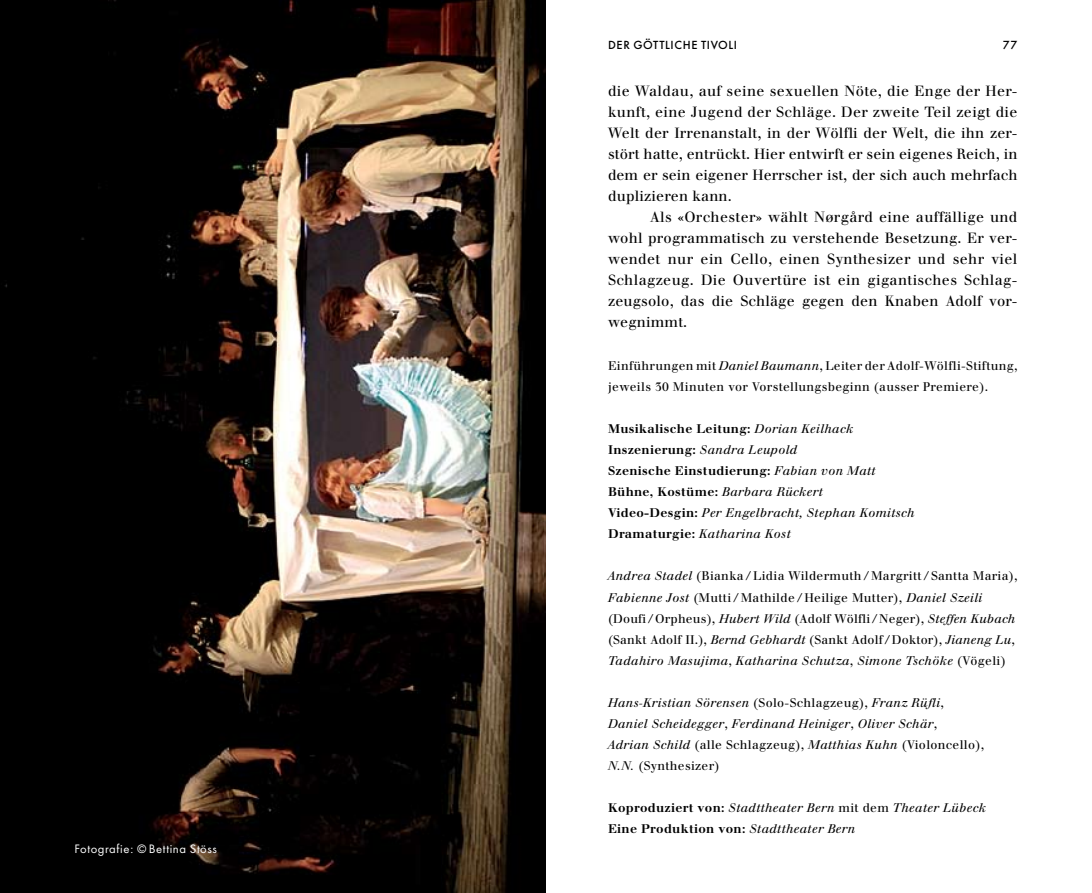
<style>
.page{position:relative;width:1092px;height:893px;background:#fff}
.page>*{position:absolute;margin:0;border:0;box-sizing:border-box;transform-origin:0 0}
.t1{font:14.35px/21px "Walbaum";letter-spacing:.01em;color:#000;text-align:justify}
.t2{font:12.6px "Futura T";letter-spacing:.045em;color:#fff}
.t3{font:italic 12.25px/21px "Walbaum";letter-spacing:.025em;color:#000}
.t4{font:12.25px/21px "Walbaum";letter-spacing:.025em;color:#000}
.t5{font:500 12.25px "Futura T";letter-spacing:.05em;color:#000}
.s1{font-style:italic}
.s2{font-weight:700;font-style:normal}
.s3{font-style:normal}
</style>
<div class="page">
<img style="left:0;top:0;width:546px;height:893px">
<p class="t2" style="left:74px;top:841px;width:144px">Fotografie: © Bettina Stöss</p>
<p class="t5" style="left:608px;top:38px;width:131px">DER GÖTTLICHE TIVOLI</p>
<p class="t1" style="left:608px;top:80px;width:411px">die Waldau, auf seine sexuellen Nöte, die Enge der Her&shy;kunft, eine Jugend der Schläge. Der zweite Teil zeigt die Welt der Irrenanstalt, in der Wölfli der Welt, die ihn zer&shy;stört hatte, entrückt. Hier entwirft er sein eigenes Reich, in dem er sein eigener Herrscher ist, der sich auch mehrfach duplizieren kann.</p>
<p class="t1" style="left:608px;top:207px;width:411px;text-indent:42px">Als «Orchester» wählt Nørgård eine auffällige und wohl programmatisch zu verstehende Besetzung. Er ver&shy;wendet nur ein Cello, einen Synthesizer und sehr viel Schlagzeug. Die Ouvertüre ist ein gigantisches Schlag&shy;zeugsolo, das die Schläge gegen den Knaben Adolf vor&shy;wegnimmt.</p>
<p class="t4" style="left:608px;top:355px;width:411px">Einführungen mit <span class="s1">Daniel Baumann</span>, Leiter der Adolf-Wölfli-Stiftung, jeweils 30 Minuten vor Vorstellungsbeginn (ausser Premiere).</p>
<p class="t3" style="left:608px;top:418px;width:308px"><span class="s2">Musikalische Leitung:</span> Dorian Keilhack <span class="s2">Inszenierung:</span> Sandra Leupold<br><span class="s2">Szenische Einstudierung:</span> Fabian von Matt <span class="s2">Bühne, Kostüme:</span> Barbara Rückert <span class="s2">Video-Desgin:</span> Per Engelbracht, Stephan Komitsch <span class="s2">Dramaturgie:</span> Katharina Kost</p>
<p class="t4" style="left:608px;top:566px;width:411px"><span class="s1">Andrea Stadel</span> (Bianka / Lidia Wildermuth / Margritt / Santta Maria), <span class="s1">Fabienne Jost</span> (Mutti / Mathilde / Heilige Mutter), <span class="s1">Daniel Szeili </span>(Doufi/Orpheus), <span class="s1">Hubert Wild</span> (Adolf Wölfli / Neger), <span class="s1">Steffen Kubach </span>(Sankt Adolf II.), <span class="s1">Bernd Gebhardt</span> (Sankt Adolf /Doktor), <span class="s1">Jianeng Lu</span>, <span class="s1">Tadahiro Masujima</span>, <span class="s1">Katharina Schutza</span>, <span class="s1">Simone Tschöke</span> (Vögeli)</p>
<p class="t3" style="left:608px;top:692px;width:377px">Hans-Kristian Sörensen <span class="s3">(Solo-Schlagzeug),</span> Franz Rüfli<span class="s3">, </span>Daniel Scheidegger<span class="s3">,</span> Ferdinand Heiniger<span class="s3">,</span> Oliver Schär<span class="s3">,<br></span>Adrian Schild <span class="s3">(alle Schlagzeug),</span> Matthias Kuhn <span class="s3">(Violoncello), </span>N.N. <span class="s3">(Synthesizer)</span></p>
<p class="t3" style="left:608px;top:798px;width:379px"><span class="s2">Koproduziert von:</span> Stadttheater Bern <span class="s3">mit dem</span> Theater Lübeck<br><span class="s2">Eine Produktion von:</span> Stadttheater Bern</p>
<p class="t5" style="left:1002px;top:38px;width:16px">77</p>
</div>
